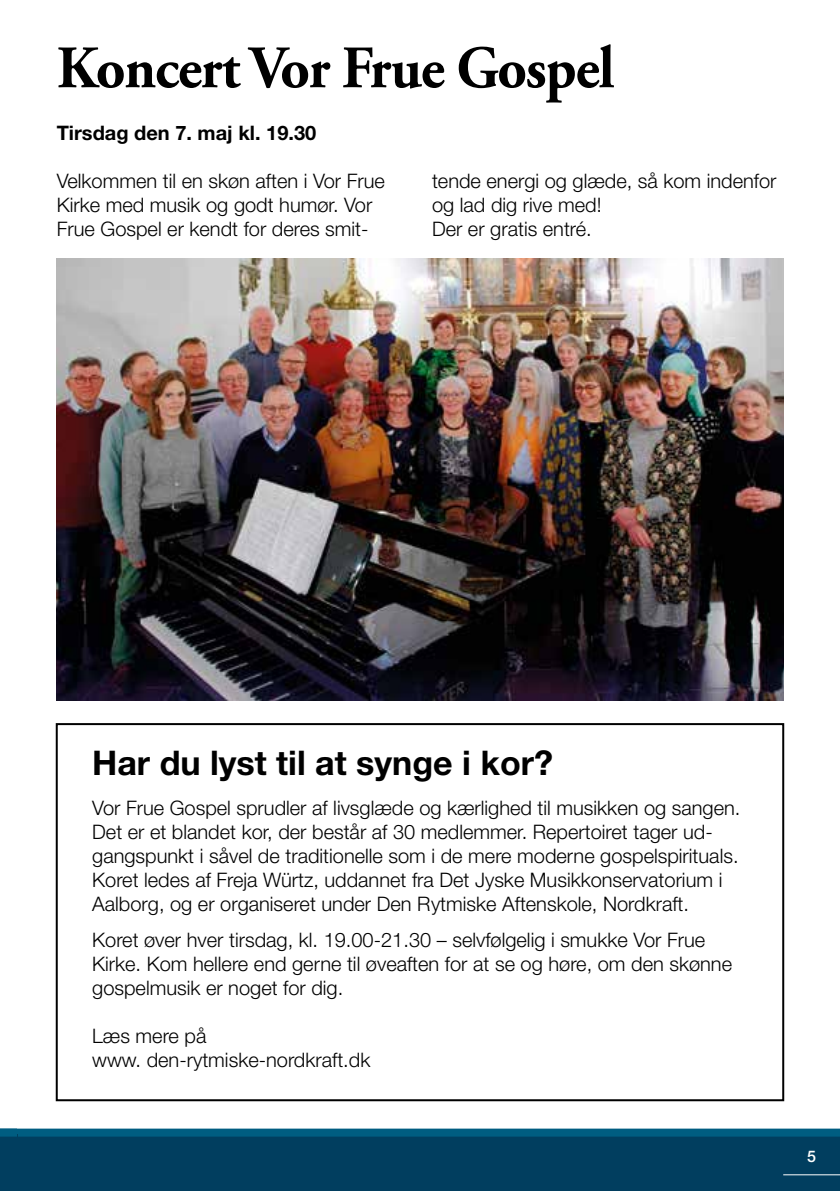
<style>
.page{position:relative;width:840px;height:1191px;background:#fff}
.page>*{position:absolute;margin:0;border:0;box-sizing:border-box;transform-origin:0 0}
.t1{font:700 60px "Adobe Garamond Pro";letter-spacing:-.02em;color:#000;scale:.96 1}
.t2{font:700 34px "Helvetica Neue LT Std";color:#000}
.t3{font:300 20px/24px "Helvetica Neue LT Std";color:#000}
.t4{font:700 20px "Helvetica Neue LT Std";color:#000}
.t5{font:500 16px "Helvetica Neue LT Std";color:#fff}
</style>
<div class="page">
<div style="left:0;top:1134px;width:839px;height:57px;background:#013e5f"></div>
<hr style="left:782px;top:1174px;width:57px;height:1px;background:#fff">
<div style="left:0;top:1128px;width:839px;height:8px;background:#005d81"></div>
<img style="left:57px;top:258px;width:725px;height:442px">
<div style="left:56px;top:723px;width:727px;height:378px;border:2px solid #000"></div>
<h1 class="t1" style="left:57px;top:33px;width:582px">Koncert Vor Frue Gospel</h1>
<p class="t4" style="left:57px;top:121px;width:261px">Tirsdag den 7. maj kl. 19.30</p>
<p class="t3" style="left:57px;top:168px;width:329px">Velkommen til en skøn aften i Vor Frue<br>Kirke med musik og godt humør. Vor<br>Frue Gospel er kendt for deres smit-</p>
<p class="t3" style="left:432px;top:168px;width:346px">tende energi og glæde, så kom indenfor og lad dig rive med!<br>Der er gratis entré.</p>
<h2 class="t2" style="left:92px;top:741px;width:462px">Har du lyst til at synge i kor?</h2>
<p class="t3" style="left:92px;top:795px;width:649px">Vor Frue Gospel sprudler af livsglæde og kærlighed til musikken og sangen.<br>Det er et blandet kor, der består af 30 medlemmer. Repertoiret tager ud&shy;gangspunkt i såvel de traditionelle som i de mere moderne gospelspirituals.<br>Koret ledes af Freja Würtz, uddannet fra Det Jyske Musikkonservatorium i Aalborg, og er organiseret under Den Rytmiske Aftenskole, Nordkraft.</p>
<p class="t3" style="left:92px;top:927px;width:641px">Koret øver hver tirsdag, kl. 19.00-21.30 – selvfølgelig i smukke Vor Frue<br>Kirke. Kom hellere end gerne til øveaften for at se og høre, om den skønne gospelmusik er noget for dig.</p>
<p class="t3" style="left:92px;top:1023px;width:279px">Læs mere på<br>www. den-rytmiske-nordkraft.dk</p>
<p class="t5" style="left:806px;top:1147px;width:10px">5</p>
</div>
